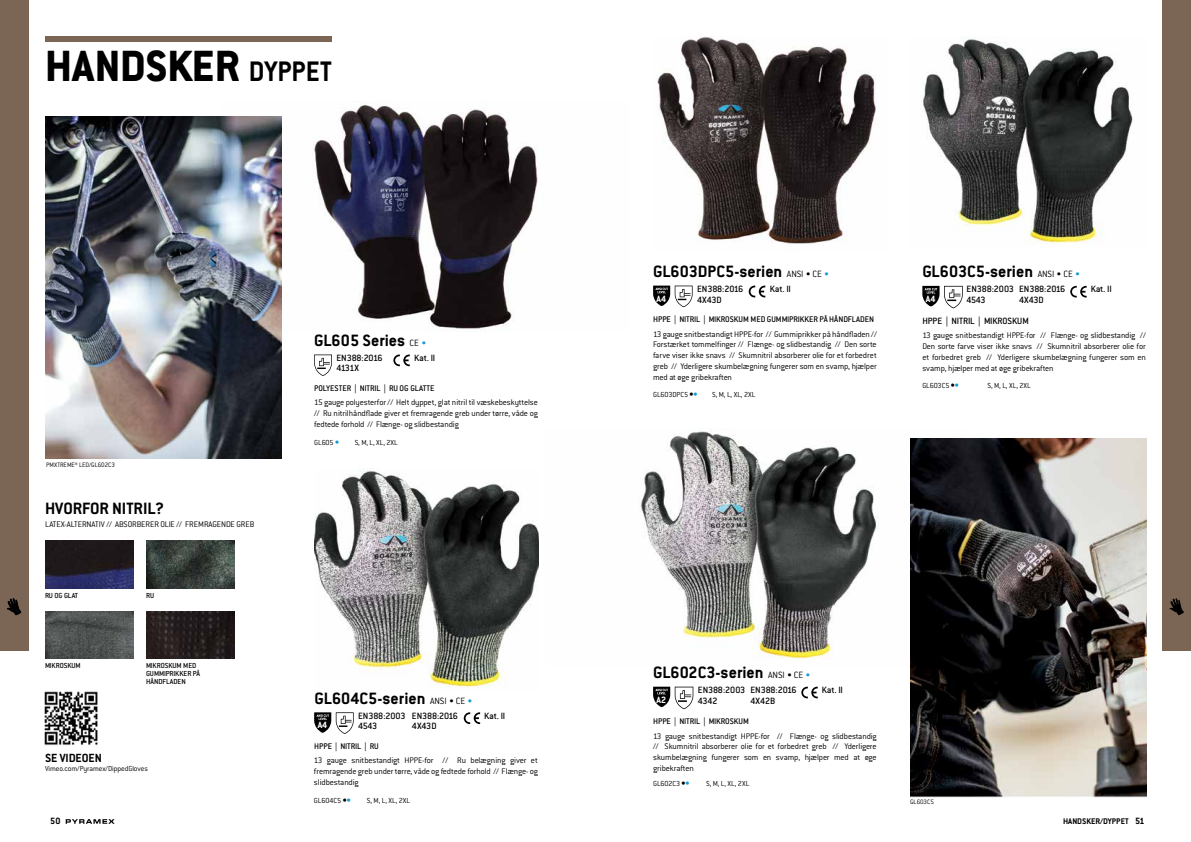
<style>
.page{position:relative;width:1191px;height:842px;background:#fff}
.page>*{position:absolute;margin:0;border:0;box-sizing:border-box;transform-origin:0 0}
.t1{font:800 48px "Conduit ITC Std";color:#000;scale:.94 1}
.t2{font:700 18px "Conduit ITC Std";color:#000}
.t3{font:700 13px "Conduit ITC Std";color:#000}
.t4{font:500 10px/10.6px "Conduit ITC Std";letter-spacing:-.02em;color:#000}
.t5{font:700 10px "Conduit ITC Std";color:#fff}
.t6{font:700 10px "Conduit ITC Std";color:#000}
.t7{font:300 9px/10.8px "Conduit ITC Std";letter-spacing:-.015em;color:#000;text-align:justify}
.t8{font:500 9px "Conduit ITC Std";letter-spacing:-.01em;color:#000}
.t9{font:700 9px "Conduit ITC Std";color:#000}
.t10{font:300 8px "Conduit ITC Std";color:#000}
.t11{font:500 8px/7.6px "Conduit ITC Std";letter-spacing:-.01em;color:#000}
.t12{font:300 7px "Conduit ITC Std";color:#000}
.s1{font-weight:700;font-size:31px}
.s2{font-weight:300;font-size:10px}
.s3{font-weight:400;font-size:10px;color:#0f9ad6}
.s4{font-weight:900;font-size:9.2px;color:#0f9ad6}
.s5{font-weight:400;font-size:10px}
.s6{font-weight:900;font-size:9.2px}
.s7{font-size:10px}
</style>
<div class="page">
<div style="left:45px;top:36px;width:287px;height:5px;background:#7b6656"></div>
<img style="left:921px;top:37px;width:212px;height:206px">
<img style="left:657px;top:36px;width:219px;height:208px">
<svg style="left:748px;top:286px;width:17px;height:11px"></svg>
<svg style="left:653px;top:286px;width:39px;height:21px"></svg>
<img style="left:221px;top:104px;width:317px;height:227px">
<img style="left:314px;top:470px;width:224px;height:218px">
<svg style="left:393px;top:354px;width:17px;height:12px"></svg>
<svg style="left:314px;top:354px;width:18px;height:22px"></svg>
<img style="left:641px;top:431px;width:327px;height:228px">
<svg style="left:801px;top:687px;width:16px;height:11px"></svg>
<svg style="left:653px;top:687px;width:40px;height:22px"></svg>
<img style="left:910px;top:439px;width:236px;height:358px">
<img style="left:45px;top:117px;width:236px;height:341px">
<svg style="left:464px;top:712px;width:16px;height:12px"></svg>
<svg style="left:314px;top:712px;width:40px;height:22px"></svg>
<img style="left:45px;top:540px;width:89px;height:48px">
<img style="left:146px;top:540px;width:89px;height:48px">
<img style="left:45px;top:611px;width:89px;height:48px">
<img style="left:146px;top:611px;width:89px;height:48px">
<img style="left:44px;top:691px;width:54px;height:54px">
<svg style="left:1070px;top:286px;width:16px;height:12px"></svg>
<svg style="left:922px;top:286px;width:40px;height:22px"></svg>
<svg style="left:66px;top:819px;width:49px;height:5px"></svg>
<div style="left:1162px;top:0;width:29px;height:650px;background:#7b6656"></div>
<div style="left:0;top:0;width:28px;height:650px;background:#7b6656"></div>
<svg style="left:1169px;top:598px;width:14px;height:17px"></svg>
<svg style="left:7px;top:598px;width:14px;height:17px"></svg>
<h1 class="t1" style="left:45px;top:37px;width:307px">HANDSKER <span class="s1">DYPPET</span></h1>
<h2 class="t2" style="left:314px;top:329px;width:114px">GL605 Series <span class="s2">CE</span> <span class="s3">•</span></h2>
<p class="t4" style="left:336px;top:352px;width:48px">EN388:2016</p>
<p class="t4" style="left:414px;top:352px;width:23px">Kat. II</p>
<p class="t4" style="left:336px;top:363px;width:24px">4131X</p>
<p class="t8" style="left:314px;top:382px;width:122px">POLYESTER | NITRIL | RU OG GLATTE</p>
<p class="t7" style="left:314px;top:397px;width:225px">15 gauge polyesterfor // Helt dyppet, glat nitril til væskebeskyttelse // Ru nitrilhåndflade giver et fremragende greb under tørre, våde og fedtede forhold // Flænge- og slidbestandig</p>
<p class="t12" style="left:46px;top:461px;width:70px">PMXTREME® LED/GL602C3</p>
<h2 class="t2" style="left:45px;top:498px;width:121px">HVORFOR NITRIL?</h2>
<p class="t7" style="left:45px;top:518px;width:211px">LATEX-ALTERNATIV // ABSORBERER OLIE // FREMRAGENDE GREB</p>
<p class="t11" style="left:45px;top:591px;width:35px">RU OG GLAT</p>
<p class="t11" style="left:146px;top:591px;width:10px">RU</p>
<p class="t11" style="left:45px;top:662px;width:37px">MIKROSKUM</p>
<p class="t11" style="left:146px;top:662px;width:55px">MIKROSKUM MED<br>GUMMIPRIKKER PÅ<br>HÅNDFLADEN</p>
<h3 class="t3" style="left:45px;top:750px;width:58px">SE VIDEOEN</h3>
<p class="t10" style="left:45px;top:763px;width:104px">Vimeo.com/Pyramex/DippedGloves</p>
<p class="t10" style="left:314px;top:437px;width:26px">GL605 <span class="s4">•</span></p>
<p class="t10" style="left:355px;top:437px;width:45px">S, M, L, XL, 2XL</p>
<h2 class="t2" style="left:314px;top:687px;width:159px">GL604C5-serien <span class="s2">ANSI</span> <span class="s5">•</span> <span class="s2">CE</span> <span class="s3">•</span></h2>
<p class="t5" style="left:318px;top:719px;width:11px">A4</p>
<p class="t4" style="left:358px;top:710px;width:49px">EN388:2003</p>
<p class="t4" style="left:484px;top:710px;width:23px">Kat. II</p>
<p class="t4" style="left:358px;top:720px;width:21px">4543</p>
<p class="t4" style="left:412px;top:710px;width:48px">EN388:2016<br>4X43D</p>
<p class="t8" style="left:314px;top:740px;width:66px">HPPE | NITRIL | RU</p>
<p class="t7" style="left:314px;top:755px;width:225px">13 gauge snitbestandigt HPPE-for // Ru belægning giver et fremragende greb under tørre, våde og fedtede forhold // Flænge- og slidbestandig</p>
<p class="t10" style="left:314px;top:795px;width:38px">GL604C5 <span class="s6">•</span><span class="s4">•</span></p>
<p class="t10" style="left:367px;top:795px;width:45px">S, M, L, XL, 2XL</p>
<h2 class="t2" style="left:653px;top:260px;width:178px">GL603DPC5-serien <span class="s2">ANSI</span> <span class="s5">•</span> <span class="s2">CE</span> <span class="s3">•</span></h2>
<h2 class="t2" style="left:922px;top:261px;width:159px">GL603C5-serien <span class="s2">ANSI</span> <span class="s5">•</span> <span class="s2">CE</span> <span class="s3">•</span></h2>
<p class="t4" style="left:697px;top:283px;width:48px">EN388:2016</p>
<p class="t4" style="left:770px;top:283px;width:23px">Kat. II</p>
<p class="t4" style="left:697px;top:294px;width:26px">4X43D</p>
<p class="t7" style="left:653px;top:328px;width:225px">13 gauge snitbestandigt HPPE-for // Gummiprikker på håndfladen // Forstærket tommelfinger // Flænge- og slidbestandig // Den sorte farve viser ikke snavs // Skumnitril absorberer olie for et forbedret greb // Yderligere skumbelægning fungerer som en svamp, hjælper med at øge gribekraften</p>
<p class="t10" style="left:653px;top:390px;width:46px">GL603DPC5 <span class="s6">•</span><span class="s4">•</span></p>
<p class="t10" style="left:712px;top:390px;width:45px">S, M, L, XL, 2XL</p>
<p class="t5" style="left:656px;top:292px;width:11px">A4</p>
<p class="t8" style="left:653px;top:314px;width:222px">HPPE | NITRIL | MIKROSKUM MED GUMMIPRIKKER PÅ HÅNDFLADEN</p>
<p class="t4" style="left:966px;top:283px;width:49px">EN388:2003<br>4543</p>
<p class="t7" style="left:922px;top:330px;width:225px">13 gauge snitbestandigt HPPE-for // Flænge- og slidbestandig // Den sorte farve viser ikke snavs // Skumnitril absorberer olie for et forbedret greb // Yderligere skumbelægning fungerer som en svamp, hjælper med at øge gribekraften</p>
<p class="t10" style="left:922px;top:381px;width:38px">GL603C5 <span class="s6">•</span><span class="s4">•</span></p>
<p class="t10" style="left:987px;top:381px;width:45px">S, M, L, XL, 2XL</p>
<p class="t4" style="left:1019px;top:283px;width:48px">EN388:2016</p>
<p class="t4" style="left:1090px;top:283px;width:23px">Kat. II</p>
<p class="t4" style="left:1019px;top:294px;width:26px">4X43D</p>
<p class="t5" style="left:926px;top:293px;width:11px">A4</p>
<p class="t4" style="left:922px;top:315px;width:108px">HPPE | NITRIL | MIKROSKUM</p>
<h2 class="t2" style="left:653px;top:661px;width:159px">GL602C3-serien <span class="s2">ANSI</span> <span class="s5">•</span> <span class="s2">CE</span> <span class="s3">•</span></h2>
<p class="t4" style="left:750px;top:684px;width:48px">EN388:2016</p>
<p class="t4" style="left:821px;top:684px;width:23px">Kat. II</p>
<p class="t4" style="left:750px;top:695px;width:27px">4X42B</p>
<p class="t4" style="left:698px;top:684px;width:49px">EN388:2003</p>
<p class="t5" style="left:656px;top:694px;width:11px">A2</p>
<p class="t4" style="left:698px;top:695px;width:21px">4342</p>
<p class="t8" style="left:653px;top:716px;width:97px">HPPE | NITRIL | MIKROSKUM</p>
<p class="t7" style="left:653px;top:730px;width:225px">13 gauge snitbestandigt HPPE-for // Flænge- og slidbestandig // Skumnitril absorberer olie for et forbedret greb // Yderligere skumbelægning fungerer som en svamp, hjælper med at øge gribekraften</p>
<p class="t10" style="left:653px;top:778px;width:38px">GL602C3 <span class="s6">•</span><span class="s4">•</span></p>
<p class="t10" style="left:706px;top:778px;width:45px">S, M, L, XL, 2XL</p>
<p class="t12" style="left:910px;top:797px;width:25px">GL603C5</p>
<p class="t6" style="left:50px;top:815px;width:12px">50</p>
<p class="t9" style="left:1063px;top:815px;width:83px">HANDSKER/DYPPET <span class="s7">51</span></p>
</div>
